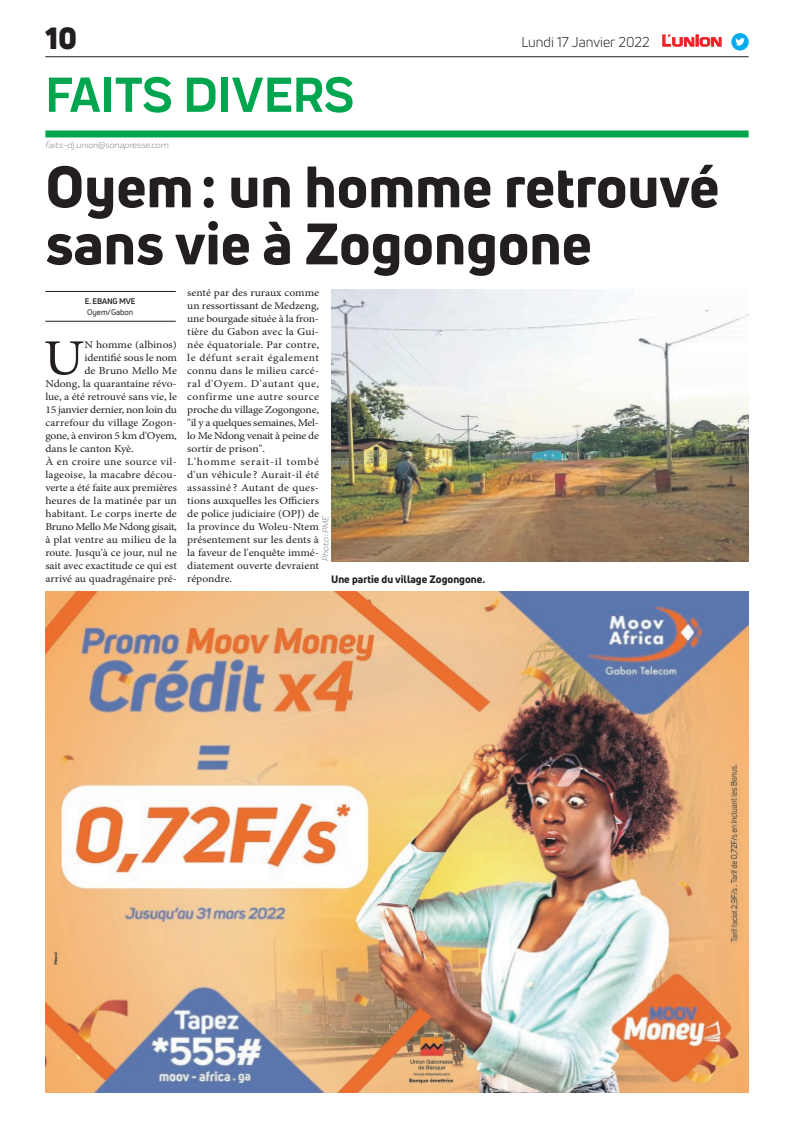
<style>
.page{position:relative;width:794px;height:1129px;background:#fff}
.page>*{position:absolute;margin:0;border:0;box-sizing:border-box;transform-origin:0 0}
.t1{font:800 57px/57px "Uni Neue";color:#231f20}
.t2{font:700 51px "Praktika";color:#00a54f}
.t3{font:50.5px "Minion Pro";color:#231f20;scale:1.1 1}
.t4{font:900 30px "Uni Neue";color:#231f20}
.t5{font:14px "Uni Neue";color:#231f20}
.t6{font:10.5px/13px "Minion Pro";color:#231f20;scale:1.1 1}
.t7{font:10.5px "Minion Pro";letter-spacing:-.02em;color:#231f20;scale:1.1 1}
.t8{font:800 10.5px "Uni Neue";color:#231f20}
.t9{font:10.5px "Minion Pro";letter-spacing:-.03em;color:#231f20;scale:1.1 1}
.t10{font:10.5px "Minion Pro";letter-spacing:.025em;color:#231f20;scale:1.1 1}
.t11{font:italic 9px "Praktika";color:#818386}
.t12{font:700 8px "Uni Neue";letter-spacing:-.02em;color:#231f20}
.t13{font:8px "Uni Neue";color:#231f20}
.s1{font-family:"Eurostile";font-weight:600;font-size:14.9px;color:#ee1d23}
.s2{font-family:"Eurostile";font-weight:600;font-size:11.4px;color:#ee1d23}
</style>
<div class="page">
<div style="left:45px;top:130px;width:703px;height:7px;background:#00a54f"></div>
<hr style="left:45px;top:56px;width:703px;height:1px;background:#231f20">
<svg style="left:662px;top:34px;width:60px;height:13px"></svg>
<div style="left:731px;top:33px;width:17px;height:18px;background:#00aeef;border-radius:50%"></div>
<svg style="left:735px;top:38px;width:10px;height:8px"></svg>
<img style="left:45px;top:591px;width:703px;height:500px">
<hr style="left:45px;top:321px;width:131px;height:1px;background:#231f20">
<hr style="left:45px;top:291px;width:131px;height:1px;background:#231f20">
<img style="left:331px;top:289px;width:417px;height:272px">
<h3 class="t4" style="left:45px;top:17px;width:33px">10</h3>
<h2 class="t2" style="left:45px;top:54px;width:310px">FAITS DIVERS</h2>
<p class="t11" style="left:45px;top:139px;width:125px">faits-dj.union@sonapresse.com</p>
<h3 class="t5" style="left:521px;top:33px;width:202px">Lundi 17 Janvier 2022 <span class="s1">L</span><span class="s2">UNION</span></h3>
<h1 class="t1" style="left:45px;top:157px;width:675px">Oyem: un homme retrouvé sans vie à Zogongone</h1>
<p class="t12" style="left:85px;top:296px;width:52px">E. EBANG MVE</p>
<p class="t13" style="left:87px;top:307px;width:48px">Oyem/Gabon</p>
<p class="t6" style="left:187px;top:286px;width:121px">senté par des ruraux comme un ressortissant de Medzeng, une bourgade située à la fron&shy;tière du Gabon avec la Gui&shy;née équatoriale. Par contre, le défunt serait également connu dans le milieu carcé&shy;ral d'Oyem. D'autant que, confirme une autre source proche du village Zogongone, "il y a quelques semaines, Mel&shy;lo Me Ndong venait à peine de sortir de prison".<br>L'homme serait-il tombé d'un véhicule ? Aurait-il été assassiné ? Autant de ques&shy;tions auxquelles les Officiers de police judiciaire (OPJ) de la province du Woleu-Ntem présentement sur les dents à la faveur de l'enquête immé&shy;diatement ouverte devraient répondre.</p>
<h3 class="t3" style="left:44px;top:324px;width:39px">U</h3>
<p class="t6" style="left:84px;top:338px;width:86px">N homme (albinos)</p>
<p class="t6" style="left:84px;top:351px;width:86px">identifié sous le nom</p>
<p class="t6" style="left:84px;top:364px;width:86px">de Bruno Mello Me</p>
<p class="t6" style="left:45px;top:377px;width:121px">Ndong, la quarantaine révo-</p>
<p class="t6" style="left:45px;top:390px;width:121px">lue, a été retrouvé sans vie, le</p>
<p class="t7" style="left:45px;top:403px;width:121px">15 janvier dernier, non loin du</p>
<p class="t6" style="left:45px;top:416px;width:121px">carrefour du village Zogon-</p>
<p class="t7" style="left:45px;top:429px;width:121px">gone, à environ 5 km d'Oyem,</p>
<p class="t6" style="left:45px;top:442px;width:82px">dans le canton Kyè.</p>
<p class="t10" style="left:45px;top:455px;width:121px">À en croire une source vil-</p>
<p class="t6" style="left:45px;top:468px;width:121px">lageoise, la macabre décou-</p>
<p class="t6" style="left:45px;top:481px;width:121px">verte a été faite aux premières</p>
<p class="t6" style="left:45px;top:494px;width:121px">heures de la matinée par un</p>
<p class="t6" style="left:45px;top:507px;width:121px">habitant. Le corps inerte de</p>
<p class="t9" style="left:45px;top:520px;width:121px">Bruno Mello Me Ndong gisait,</p>
<p class="t6" style="left:45px;top:533px;width:121px">à plat ventre au milieu de la</p>
<p class="t6" style="left:45px;top:546px;width:121px">route. Jusqu'à ce jour, nul ne</p>
<p class="t6" style="left:45px;top:559px;width:121px">sait avec exactitude ce qui est</p>
<p class="t6" style="left:45px;top:572px;width:121px">arrivé au quadragénaire pré-</p>
<p class="t11" style="left:319px;top:561px;width:47px;rotate:-90deg">Photo : PME</p>
<p class="t8" style="left:331px;top:572px;width:155px">Une partie du village Zogongone.</p>
</div>
